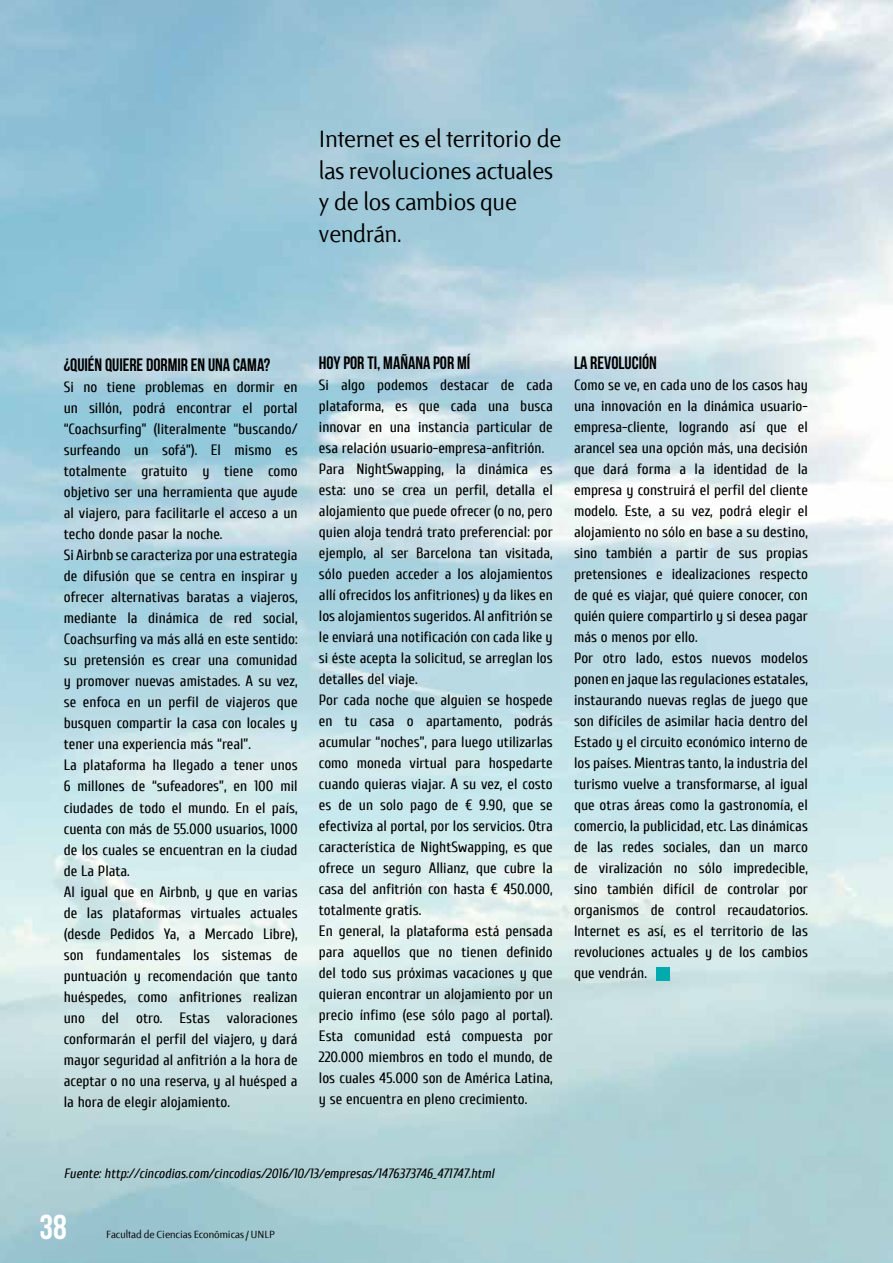
<style>
.page{position:relative;width:893px;height:1263px;background:#fff}
.page>*{position:absolute;margin:0;border:0;box-sizing:border-box;transform-origin:0 0}
.t1{font:34.5px "Bebas Neue";color:#fff}
.t2{font:25.5px/31.5px "Fontana Texto Kern";color:#000}
.t3{font:18px "Bebas Neue";color:#000}
.t4{font:700 18px "Bebas Neue";color:#000}
.t5{font:15px/21px "Cuprum";color:#000}
.t6{font:italic 13.5px "Cuprum";color:#000}
.t7{font:11.25px "Fontana Texto Kern";color:#000}
</style>
<div class="page">
<img style="left:0;top:0;width:893px;height:1263px">
<div style="left:656px;top:967px;width:13px;height:14px;background:#00aaad"></div>
<h2 class="t2" style="left:319px;top:125px;width:244px">Internet es el territorio de las revoluciones actuales y de los cambios que vendrán.</h2>
<p class="t4" style="left:64px;top:355px;width:208px">¿QUIÉN QUIERE DORMIR EN UNA CAMA?</p>
<p class="t5" style="left:64px;top:377px;width:235px">Si no tiene problemas en dormir en un sillón, podrá encontrar el portal “Coachsurfing” (literalmente “buscando/ surfeando un sofá”). El mismo es totalmente gratuito y tiene como objetivo ser una herramienta que ayude al viajero, para facilitarle el acceso a un techo donde pasar la noche.<br>Si Airbnb se caracteriza por una estrategia de difusión que se centra en inspirar y ofrecer alternativas baratas a viajeros, mediante la dinámica de red social, Coachsurfing va más allá en este sentido: su pretensión es crear una comunidad y promover nuevas amistades. A su vez, se enfoca en un perfil de viajeros que busquen compartir la casa con locales y tener una experiencia más “real”.<br>La plataforma ha llegado a tener unos 6 millones de “sufeadores”, en 100 mil ciudades de todo el mundo. En el país, cuenta con más de 55.000 usuarios, 1000 de los cuales se encuentran en la ciudad de La Plata.<br>Al igual que en Airbnb, y que en varias de las plataformas virtuales actuales (desde Pedidos Ya, a Mercado Libre), son fundamentales los sistemas de puntuación y recomendación que tanto huéspedes, como anfitriones realizan uno del otro. Estas valoraciones conformarán el perfil del viajero, y dará mayor seguridad al anfitrión a la hora de aceptar o no una reserva, y al huésped a la hora de elegir alojamiento.</p>
<p class="t3" style="left:319px;top:352px;width:153px">HOY POR TI, MAÑANA POR MÍ</p>
<p class="t5" style="left:319px;top:374px;width:235px">Si algo podemos destacar de cada plataforma, es que cada una busca innovar en una instancia particular de esa relación usuario-empresa-anfitrión.<br>Para NightSwapping, la dinámica es esta: uno se crea un perfil, detalla el alojamiento que puede ofrecer (o no, pero quien aloja tendrá trato preferencial: por ejemplo, al ser Barcelona tan visitada, sólo pueden acceder a los alojamientos allí ofrecidos los anfitriones) y da likes en los alojamientos sugeridos. Al anfitrión se le enviará una notificación con cada like y si éste acepta la solicitud, se arreglan los detalles del viaje.<br>Por cada noche que alguien se hospede en tu casa o apartamento, podrás acumular “noches”, para luego utilizarlas como moneda virtual para hospedarte cuando quieras viajar. A su vez, el costo es de un solo pago de € 9.90, que se efectiviza al portal, por los servicios. Otra característica de NightSwapping, es que ofrece un seguro Allianz, que cubre la casa del anfitrión con hasta € 450.000, totalmente gratis.<br>En general, la plataforma está pensada para aquellos que no tienen definido del todo sus próximas vacaciones y que quieran encontrar un alojamiento por un precio ínfimo (ese sólo pago al portal).<br>Esta comunidad está compuesta por 220.000 miembros en todo el mundo, de los cuales 45.000 son de América Latina, y se encuentra en pleno crecimiento.</p>
<p class="t3" style="left:574px;top:352px;width:84px">LA REVOLUCIÓN</p>
<p class="t5" style="left:574px;top:374px;width:235px">Como se ve, en cada uno de los casos hay una innovación en la dinámica usuario&shy;empresa-cliente, logrando así que el arancel sea una opción más, una decisión que dará forma a la identidad de la empresa y construirá el perfil del cliente modelo. Este, a su vez, podrá elegir el alojamiento no sólo en base a su destino, sino también a partir de sus propias pretensiones e idealizaciones respecto de qué es viajar, qué quiere conocer, con quién quiere compartirlo y si desea pagar más o menos por ello.<br>Por otro lado, estos nuevos modelos ponen en jaque las regulaciones estatales, instaurando nuevas reglas de juego que son difíciles de asimilar hacia dentro del Estado y el circuito económico interno de los países. Mientras tanto, la industria del turismo vuelve a transformarse, al igual que otras áreas como la gastronomía, el comercio, la publicidad, etc. Las dinámicas de las redes sociales, dan un marco de viralización no sólo impredecible, sino también difícil de controlar por organismos de control recaudatorios.<br>Internet es así, es el territorio de las revoluciones actuales y de los cambios que vendrán.</p>
<p class="t6" style="left:64px;top:1166px;width:432px">Fuente: http://cincodias.com/cincodias/2016/10/13/empresas/1476373746_471747.html</p>
<h1 class="t1" style="left:40px;top:1208px;width:29px">38</h1>
<p class="t7" style="left:106px;top:1229px;width:170px">Facultad de Ciencias Económicas / UNLP</p>
</div>
